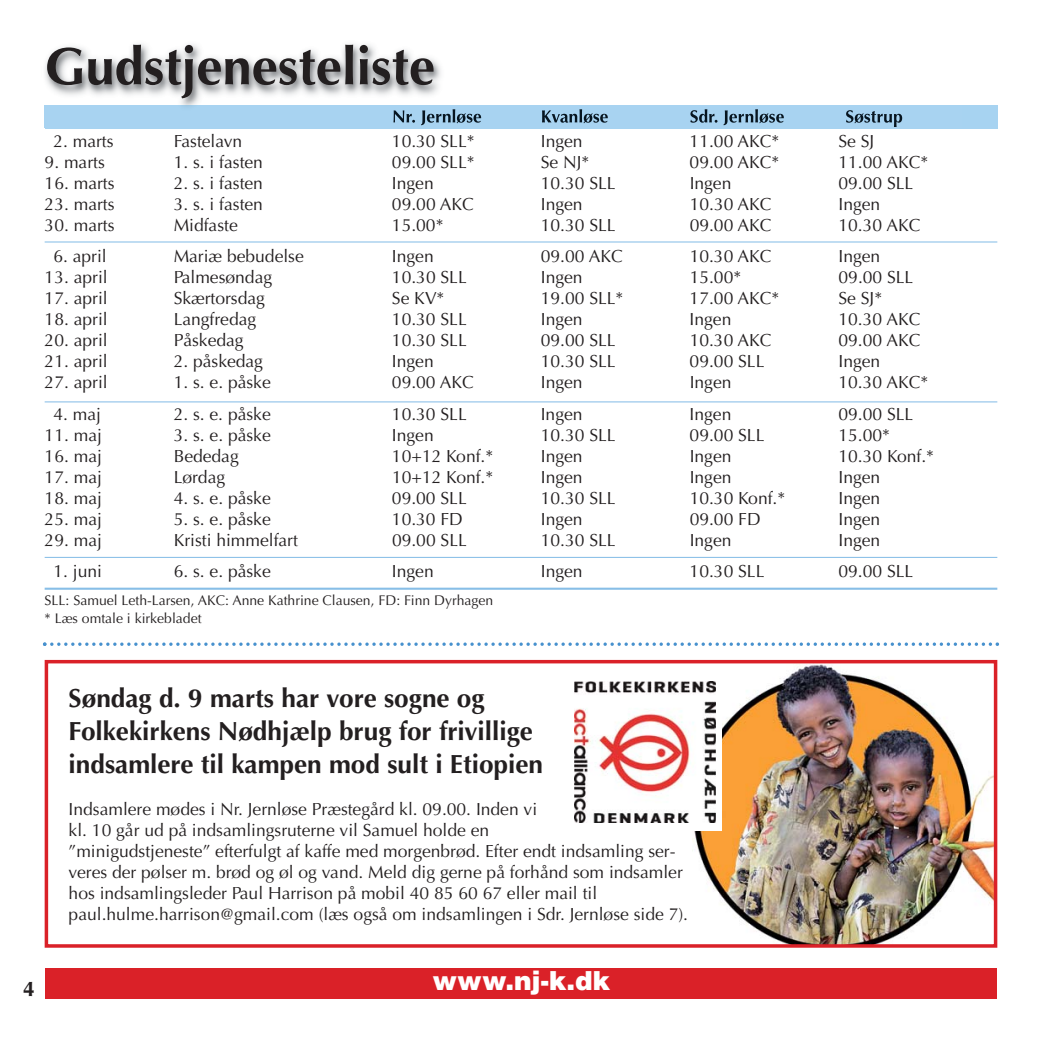
<style>
.page{position:relative;width:1042px;height:1042px;background:#fff}
.page>*{position:absolute;margin:0;border:0;box-sizing:border-box;transform-origin:0 0}
.t1{font:700 52.5px "Optima";color:#231f20}
.t2{font:700 26.25px/33.2px "Optima";color:#231f20}
.t3{font:900 26.25px "Helvetica";color:#fff}
.t4{font:700 21px "Optima";color:#231f20}
.t5{font:17.5px/21px "Optima";color:#231f20}
.t6{font:14px/17.5px "Optima";color:#231f20}
</style>
<div class="page">
<img style="left:692px;top:665px;width:300px;height:277px">
<div style="left:45px;top:660px;width:952px;height:287px;border:4px solid #da2128"></div>
<div style="left:45px;top:106px;width:952px;height:23px;background:#a7d3f1"></div>
<img style="left:44px;top:44px;width:917px;height:84px">
<img style="left:393px;top:109px;width:88px;height:16px">
<hr style="left:45px;top:401px;width:952px;height:1px;background:#88bee7">
<hr style="left:45px;top:241px;width:952px;height:1px;background:#88bee7">
<hr style="left:45px;top:588px;width:952px;height:2px;background:#88bee7">
<div style="left:45px;top:968px;width:952px;height:31px;background:#da2128"></div>
<svg style="left:43px;top:642px;width:956px;height:4px"></svg>
<hr style="left:45px;top:557px;width:952px;height:1px;background:#88bee7">
<div style="left:567px;top:675px;width:155px;height:155px;background:#fff"></div>
<img style="left:574px;top:682px;width:141px;height:140px">
<h1 class="t1" style="left:45px;top:45px;width:392px">Gudstjenesteliste</h1>
<p class="t5" style="left:53px;top:132px;width:62px">2. marts</p>
<p class="t5" style="left:174px;top:132px;width:70px">Fastelavn</p>
<p class="t5" style="left:392px;top:132px;width:84px">10.30 SLL*</p>
<p class="t5" style="left:541px;top:132px;width:43px">Ingen</p>
<p class="t5" style="left:689px;top:132px;width:91px">11.00 AKC*</p>
<p class="t5" style="left:838px;top:132px;width:37px">Se SJ</p>
<p class="t5" style="left:45px;top:153px;width:62px">9. marts</p>
<p class="t5" style="left:174px;top:153px;width:91px">1. s. i fasten</p>
<p class="t5" style="left:392px;top:153px;width:84px">09.00 SLL*</p>
<p class="t5" style="left:541px;top:153px;width:50px">Se NJ*</p>
<p class="t5" style="left:689px;top:153px;width:91px">09.00 AKC*</p>
<p class="t5" style="left:838px;top:153px;width:91px">11.00 AKC*</p>
<p class="t5" style="left:45px;top:174px;width:71px">16. marts</p>
<p class="t5" style="left:174px;top:174px;width:91px">2. s. i fasten</p>
<p class="t5" style="left:392px;top:174px;width:43px">Ingen</p>
<p class="t5" style="left:541px;top:174px;width:76px">10.30 SLL</p>
<p class="t5" style="left:690px;top:174px;width:43px">Ingen</p>
<p class="t5" style="left:838px;top:174px;width:76px">09.00 SLL</p>
<p class="t5" style="left:45px;top:195px;width:71px">23. marts</p>
<p class="t5" style="left:174px;top:195px;width:91px">3. s. i fasten</p>
<p class="t5" style="left:392px;top:195px;width:83px">09.00 AKC</p>
<p class="t5" style="left:541px;top:195px;width:43px">Ingen</p>
<p class="t5" style="left:690px;top:195px;width:83px">10.30 AKC</p>
<p class="t5" style="left:838px;top:195px;width:43px">Ingen</p>
<p class="t5" style="left:45px;top:216px;width:71px">30. marts</p>
<p class="t5" style="left:174px;top:216px;width:66px">Midfaste</p>
<p class="t5" style="left:392px;top:216px;width:53px">15.00*</p>
<p class="t5" style="left:541px;top:216px;width:76px">10.30 SLL</p>
<p class="t5" style="left:689px;top:216px;width:83px">09.00 AKC</p>
<p class="t5" style="left:838px;top:216px;width:83px">10.30 AKC</p>
<p class="t5" style="left:53px;top:248px;width:55px">6. april</p>
<p class="t5" style="left:174px;top:248px;width:132px">Mariæ bebudelse</p>
<p class="t5" style="left:392px;top:248px;width:43px">Ingen</p>
<p class="t5" style="left:541px;top:248px;width:83px">09.00 AKC</p>
<p class="t5" style="left:690px;top:248px;width:83px">10.30 AKC</p>
<p class="t5" style="left:838px;top:248px;width:43px">Ingen</p>
<p class="t5" style="left:45px;top:269px;width:65px">13. april</p>
<p class="t5" style="left:174px;top:269px;width:100px">Palmesøndag</p>
<p class="t5" style="left:392px;top:269px;width:76px">10.30 SLL</p>
<p class="t5" style="left:541px;top:269px;width:43px">Ingen</p>
<p class="t5" style="left:690px;top:269px;width:53px">15.00*</p>
<p class="t5" style="left:838px;top:269px;width:76px">09.00 SLL</p>
<p class="t5" style="left:45px;top:290px;width:65px">17. april</p>
<p class="t5" style="left:174px;top:290px;width:93px">Skærtorsdag</p>
<p class="t5" style="left:392px;top:290px;width:54px">Se KV*</p>
<p class="t5" style="left:541px;top:290px;width:84px">19.00 SLL*</p>
<p class="t5" style="left:689px;top:290px;width:91px">17.00 AKC*</p>
<p class="t5" style="left:838px;top:290px;width:45px">Se SJ*</p>
<p class="t5" style="left:45px;top:311px;width:65px">18. april</p>
<p class="t5" style="left:174px;top:311px;width:84px">Langfredag</p>
<p class="t5" style="left:392px;top:311px;width:76px">10.30 SLL</p>
<p class="t5" style="left:541px;top:311px;width:43px">Ingen</p>
<p class="t5" style="left:689px;top:311px;width:43px">Ingen</p>
<p class="t5" style="left:838px;top:311px;width:83px">10.30 AKC</p>
<p class="t5" style="left:45px;top:332px;width:65px">20. april</p>
<p class="t5" style="left:174px;top:332px;width:71px">Påskedag</p>
<p class="t5" style="left:392px;top:332px;width:76px">10.30 SLL</p>
<p class="t5" style="left:541px;top:332px;width:76px">09.00 SLL</p>
<p class="t5" style="left:689px;top:332px;width:83px">10.30 AKC</p>
<p class="t5" style="left:838px;top:332px;width:83px">09.00 AKC</p>
<p class="t5" style="left:45px;top:353px;width:65px">21. april</p>
<p class="t5" style="left:174px;top:353px;width:91px">2. påskedag</p>
<p class="t5" style="left:392px;top:353px;width:43px">Ingen</p>
<p class="t5" style="left:541px;top:353px;width:76px">10.30 SLL</p>
<p class="t5" style="left:689px;top:353px;width:76px">09.00 SLL</p>
<p class="t5" style="left:838px;top:353px;width:43px">Ingen</p>
<p class="t5" style="left:45px;top:374px;width:65px">27. april</p>
<p class="t5" style="left:174px;top:374px;width:99px">1. s. e. påske</p>
<p class="t5" style="left:392px;top:374px;width:83px">09.00 AKC</p>
<p class="t5" style="left:541px;top:374px;width:43px">Ingen</p>
<p class="t5" style="left:690px;top:374px;width:43px">Ingen</p>
<p class="t5" style="left:838px;top:374px;width:91px">10.30 AKC*</p>
<p class="t5" style="left:53px;top:405px;width:49px">4. maj</p>
<p class="t5" style="left:174px;top:405px;width:99px">2. s. e. påske</p>
<p class="t5" style="left:392px;top:405px;width:76px">10.30 SLL</p>
<p class="t5" style="left:541px;top:405px;width:43px">Ingen</p>
<p class="t5" style="left:689px;top:405px;width:43px">Ingen</p>
<p class="t5" style="left:838px;top:405px;width:76px">09.00 SLL</p>
<p class="t5" style="left:45px;top:426px;width:59px">11. maj</p>
<p class="t5" style="left:174px;top:426px;width:99px">3. s. e. påske</p>
<p class="t5" style="left:392px;top:426px;width:43px">Ingen</p>
<p class="t5" style="left:541px;top:426px;width:76px">10.30 SLL</p>
<p class="t5" style="left:689px;top:426px;width:76px">09.00 SLL</p>
<p class="t5" style="left:838px;top:426px;width:53px">15.00*</p>
<p class="t5" style="left:45px;top:447px;width:59px">16. maj</p>
<p class="t5" style="left:174px;top:447px;width:67px">Bededag</p>
<p class="t5" style="left:392px;top:447px;width:103px">10+12 Konf.*</p>
<p class="t5" style="left:541px;top:447px;width:43px">Ingen</p>
<p class="t5" style="left:690px;top:447px;width:43px">Ingen</p>
<p class="t5" style="left:838px;top:447px;width:97px">10.30 Konf.*</p>
<p class="t5" style="left:45px;top:468px;width:59px">17. maj</p>
<p class="t5" style="left:174px;top:468px;width:53px">Lørdag</p>
<p class="t5" style="left:392px;top:468px;width:103px">10+12 Konf.*</p>
<p class="t5" style="left:541px;top:468px;width:43px">Ingen</p>
<p class="t5" style="left:690px;top:468px;width:43px">Ingen</p>
<p class="t5" style="left:838px;top:468px;width:43px">Ingen</p>
<p class="t5" style="left:45px;top:489px;width:59px">18. maj</p>
<p class="t5" style="left:174px;top:489px;width:99px">4. s. e. påske</p>
<p class="t5" style="left:392px;top:489px;width:76px">09.00 SLL</p>
<p class="t5" style="left:541px;top:489px;width:76px">10.30 SLL</p>
<p class="t5" style="left:690px;top:489px;width:97px">10.30 Konf.*</p>
<p class="t5" style="left:838px;top:489px;width:43px">Ingen</p>
<p class="t5" style="left:45px;top:510px;width:59px">25. maj</p>
<p class="t5" style="left:174px;top:510px;width:99px">5. s. e. påske</p>
<p class="t5" style="left:392px;top:510px;width:72px">10.30 FD</p>
<p class="t5" style="left:541px;top:510px;width:43px">Ingen</p>
<p class="t5" style="left:689px;top:510px;width:72px">09.00 FD</p>
<p class="t5" style="left:838px;top:510px;width:43px">Ingen</p>
<p class="t5" style="left:45px;top:531px;width:59px">29. maj</p>
<p class="t5" style="left:174px;top:531px;width:126px">Kristi himmelfart</p>
<p class="t5" style="left:392px;top:531px;width:76px">09.00 SLL</p>
<p class="t5" style="left:541px;top:531px;width:76px">10.30 SLL</p>
<p class="t5" style="left:690px;top:531px;width:43px">Ingen</p>
<p class="t5" style="left:838px;top:531px;width:43px">Ingen</p>
<p class="t5" style="left:53px;top:563px;width:50px">1. juni</p>
<p class="t5" style="left:174px;top:563px;width:99px">6. s. e. påske</p>
<p class="t5" style="left:392px;top:563px;width:43px">Ingen</p>
<p class="t5" style="left:541px;top:563px;width:43px">Ingen</p>
<p class="t5" style="left:689px;top:563px;width:76px">10.30 SLL</p>
<p class="t5" style="left:838px;top:563px;width:76px">09.00 SLL</p>
<p class="t6" style="left:45px;top:593px;width:450px">SLL: Samuel Leth-Larsen, AKC: Anne Kathrine Clausen, FD: Finn Dyrhagen * Læs omtale i kirkebladet</p>
<p class="t4" style="left:23px;top:980px;width:13px">4</p>
<h2 class="t2" style="left:69px;top:684px;width:476px">Søndag d. 9 marts har vore sogne og<br>Folkekirkens Nødhjælp brug for frivillige indsamlere til kampen mod sult i Etiopien</h2>
<p class="t5" style="left:69px;top:800px;width:621px">Indsamlere mødes i Nr. Jernløse Præstegård kl. 09.00. Inden vi<br>kl. 10 går ud på indsamlingsruterne vil Samuel holde en<br>”minigudstjeneste” efterfulgt af kaffe med morgenbrød. Efter endt indsamling ser - veres der pølser m. brød og øl og vand. Meld dig gerne på forhånd som indsamler hos indsamlingsleder Paul Harrison på mobil 40 85 60 67 eller mail til paul.hulme.harrison@gmail.com (læs også om indsamlingen i Sdr. Jernløse side 7).</p>
<h2 class="t3" style="left:432px;top:971px;width:179px">www.nj-k.dk</h2>
</div>
